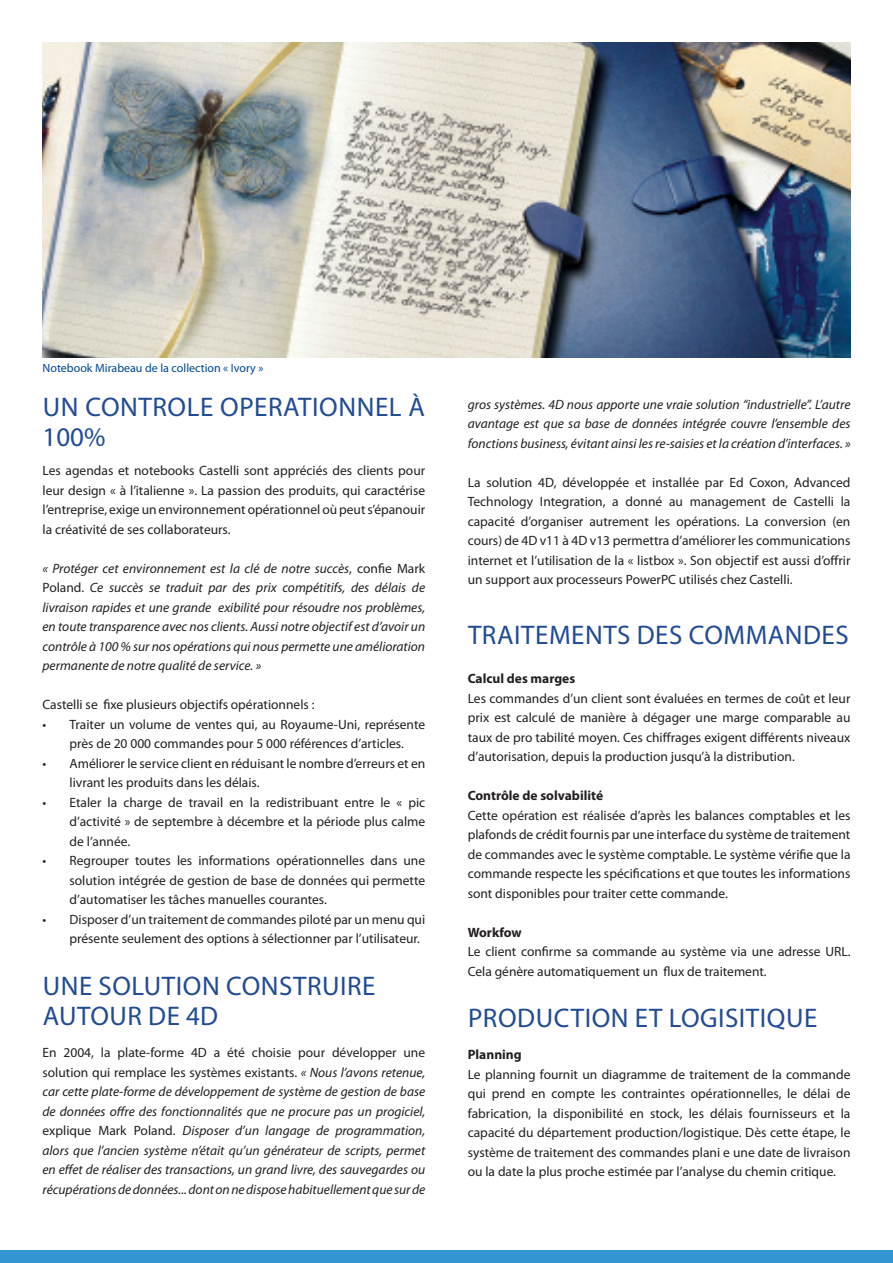
<style>
.page{position:relative;width:893px;height:1263px;background:#fff}
.page>*{position:absolute;margin:0;border:0;box-sizing:border-box;transform-origin:0 0}
.t1{font:27px/30px "Myriad Pro";letter-spacing:.02em;color:#214b95}
.t2{font:13.5px/19.5px "Myriad Pro";color:#231f20;text-align:justify}
.t3{font:italic 13.5px/19.5px "Myriad Pro";color:#231f20;text-align:justify}
.t4{font:700 13.5px "Myriad Pro";color:#231f20}
.t5{font:12px "Myriad Pro";color:#014890}
.s1{font-style:normal}
</style>
<div class="page">
<div style="left:0;top:1250px;width:893px;height:13px;background:#3395d2"></div>
<img style="left:43px;top:43px;width:807px;height:314px">
<p class="t5" style="left:43px;top:360px;width:222px">Notebook Mirabeau de la collection « Ivory »</p>
<h1 class="t1" style="left:43px;top:391px;width:384px">UN CONTROLE OPERATIONNEL À<br>100%</h1>
<p class="t2" style="left:43px;top:461px;width:384px">Les agendas et notebooks Castelli sont appréciés des clients pour leur design « à l’italienne ». La passion des produits, qui caractérise l’entreprise, exige un environnement opérationnel où peut s’épanouir la créativité de ses collaborateurs.</p>
<p class="t3" style="left:43px;top:558px;width:384px">« Protéger cet environnement est la clé de notre succès<span class="s1">, confie Mark Poland.</span> Ce succès se traduit par des prix compétitifs, des délais de livraison rapides et une grande exibilité pour résoudre nos problèmes, en toute transparence avec nos clients. Aussi notre objectif est d’avoir un contrôle à 100 % sur nos opérations qui nous permette une amélioration permanente de notre qualité de service. »</p>
<p class="t2" style="left:43px;top:695px;width:273px">Castelli se fixe plusieurs objectifs opérationnels :</p>
<p class="t2" style="left:43px;top:714px;width:384px;text-align:center">• Traiter un volume de ventes qui, au Royaume-Uni, représente près de 20 000 commandes pour 5 000 références d’articles.</p>
<p class="t2" style="left:70px;top:753px;width:357px;text-indent:-27px">• Améliorer le service client en réduisant le nombre d’erreurs et en livrant les produits dans les délais.</p>
<p class="t2" style="left:70px;top:792px;width:357px;text-indent:-27px">• Etaler la charge de travail en la redistribuant entre le « pic d’activité » de septembre à décembre et la période plus calme de l’année.</p>
<p class="t2" style="left:70px;top:851px;width:357px;text-indent:-27px">• Regrouper toutes les informations opérationnelles dans une solution intégrée de gestion de base de données qui permette d’automatiser les tâches manuelles courantes.</p>
<p class="t2" style="left:70px;top:909px;width:357px;text-indent:-27px">• Disposer d’un traitement de commandes piloté par un menu qui présente seulement des options à sélectionner par l’utilisateur.</p>
<h1 class="t1" style="left:43px;top:970px;width:334px">UNE SOLUTION CONSTRUIRE<br>AUTOUR DE 4D</h1>
<p class="t3" style="left:43px;top:1042px;width:384px"><span class="s1">En 2004, la plate-forme 4D a été choisie pour développer une solution qui remplace les systèmes existants.</span> « Nous l’avons retenue, car cette plate-forme de développement de système de gestion de base de données offre des fonctionnalités que ne procure pas un progiciel, <span class="s1">explique Mark Poland.</span> Disposer d’un langage de programmation, alors que l’ancien système n’était qu’un générateur de scripts, permet en effet de réaliser des transactions, un grand livre, des sauvegardes ou récupérations de données... dont on ne dispose habituellement que sur de</p>
<p class="t3" style="left:468px;top:394px;width:384px">gros systèmes. 4D nous apporte une vraie solution “industrielle”. L’autre avantage est que sa base de données intégrée couvre l’ensemble des fonctions business, évitant ainsi les re-saisies et la création d’interfaces. »</p>
<p class="t2" style="left:468px;top:472px;width:384px">La solution 4D, développée et installée par Ed Coxon, Advanced Technology Integration, a donné au management de Castelli la capacité d’organiser autrement les opérations. La conversion (en cours) de 4D v11 à 4D v13 permettra d’améliorer les communications internet et l’utilisation de la « listbox ». Son objectif est aussi d’offrir un support aux processeurs PowerPC utilisés chez Castelli.</p>
<h1 class="t1" style="left:468px;top:620px;width:382px">TRAITEMENTS DES COMMANDES</h1>
<p class="t4" style="left:468px;top:670px;width:109px">Calcul des marges</p>
<p class="t2" style="left:468px;top:688px;width:384px">Les commandes d’un client sont évaluées en termes de coût et leur prix est calculé de manière à dégager une marge comparable au taux de pro tabilité moyen. Ces chiffrages exigent différents niveaux d’autorisation, depuis la production jusqu’à la distribution.</p>
<p class="t4" style="left:468px;top:787px;width:137px">Contrôle de solvabilité</p>
<p class="t2" style="left:468px;top:805px;width:384px">Cette opération est réalisée d’après les balances comptables et les plafonds de crédit fournis par une interface du système de traitement de commandes avec le système comptable. Le système vérifie que la commande respecte les spécifications et que toutes les informations sont disponibles pour traiter cette commande.</p>
<p class="t4" style="left:468px;top:923px;width:55px">Workfow</p>
<p class="t2" style="left:468px;top:942px;width:384px">Le client confirme sa commande au système via une adresse URL.<br>Cela génère automatiquement un flux de traitement.</p>
<h1 class="t1" style="left:468px;top:1003px;width:351px">PRODUCTION ET LOGISITIQUE</h1>
<p class="t4" style="left:468px;top:1046px;width:56px">Planning</p>
<p class="t2" style="left:468px;top:1064px;width:384px">Le planning fournit un diagramme de traitement de la commande qui prend en compte les contraintes opérationnelles, le délai de fabrication, la disponibilité en stock, les délais fournisseurs et la capacité du département production/logistique. Dès cette étape, le système de traitement des commandes plani e une date de livraison ou la date la plus proche estimée par l’analyse du chemin critique.</p>
</div>
